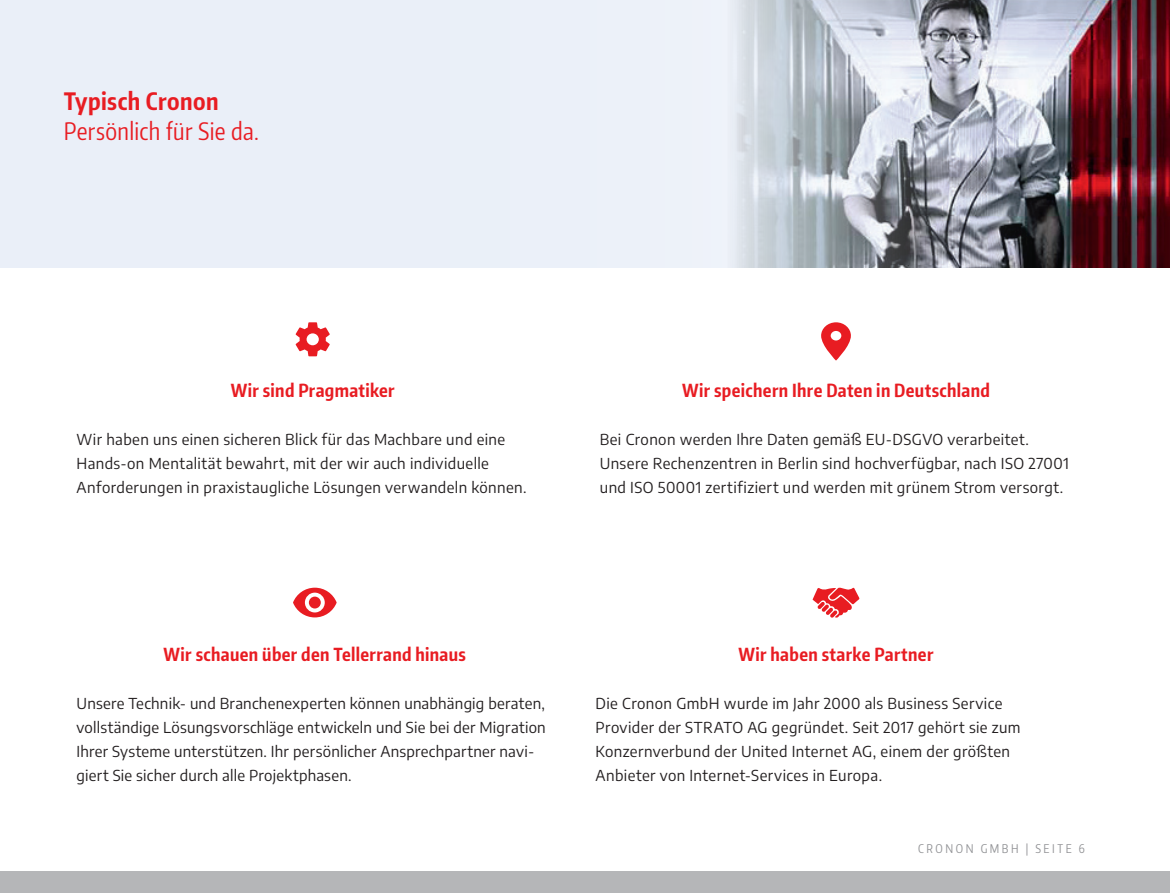
<style>
.page{position:relative;width:1170px;height:893px;background:#fff}
.page>*{position:absolute;margin:0;border:0;box-sizing:border-box;transform-origin:0 0}
.t1{font:24px "Encode Sans Compressed";letter-spacing:.015em;color:#e81c22}
.t2{font:700 24px "Encode Sans Compressed";letter-spacing:.02em;color:#e81c22}
.t3{font:700 18px "Encode Sans Compressed";letter-spacing:.02em;color:#e81c22}
.t4{font:15px/24px "Encode Sans";letter-spacing:.025em;color:#231f20}
.t5{font:12px "Encode Sans Compressed";letter-spacing:.21em;color:#919295}
</style>
<div class="page">
<div style="left:0;top:872px;width:1169px;height:21px;background:#b5b6b8"></div>
<div style="left:0;top:0;width:963px;height:268px;background:#eaeff8"></div>
<svg style="left:295px;top:322px;width:35px;height:34px"></svg>
<svg style="left:293px;top:588px;width:43px;height:29px"></svg>
<svg style="left:821px;top:322px;width:29px;height:39px"></svg>
<svg style="left:812px;top:587px;width:47px;height:31px"></svg>
<img style="left:737px;top:0;width:432px;height:268px">
<h1 class="t2" style="left:64px;top:85px;width:156px">Typisch Cronon</h1>
<h1 class="t1" style="left:64px;top:115px;width:197px">Persönlich für Sie da.</h1>
<p class="t3" style="left:231px;top:378px;width:165px">Wir sind Pragmatiker</p>
<p class="t4" style="left:77px;top:427px;width:451px">Wir haben uns einen sicheren Blick für das Machbare und eine<br>Hands-on Mentalität bewahrt, mit der wir auch individuelle<br>Anforderungen in praxistaugliche Lösungen verwandeln können.</p>
<p class="t3" style="left:682px;top:378px;width:309px">Wir speichern Ihre Daten in Deutschland</p>
<p class="t4" style="left:600px;top:427px;width:470px">Bei Cronon werden Ihre Daten gemäß EU-DSGVO verarbeitet.<br>Unsere Rechenzentren in Berlin sind hochverfügbar, nach ISO 27001 und ISO 50001 zertifiziert und werden mit grünem Strom versorgt.</p>
<p class="t3" style="left:164px;top:642px;width:304px">Wir schauen über den Tellerrand hinaus</p>
<p class="t4" style="left:77px;top:691px;width:470px">Unsere Technik- und Branchenexperten können unabhängig beraten, vollständige Lösungsvorschläge entwickeln und Sie bei der Migration Ihrer Systeme unterstützen. Ihr persönlicher Ansprechpartner navi&shy;giert Sie sicher durch alle Projektphasen.</p>
<p class="t3" style="left:738px;top:642px;width:196px">Wir haben starke Partner</p>
<p class="t4" style="left:595px;top:691px;width:426px">Die Cronon GmbH wurde im Jahr 2000 als Business Service Provider der STRATO AG gegründet. Seit 2017 gehört sie zum Konzernverbund der United Internet AG, einem der größten Anbieter von Internet-Services in Europa.</p>
<p class="t5" style="left:918px;top:841px;width:168px">CRONON GMBH | SEITE 6</p>
</div>
